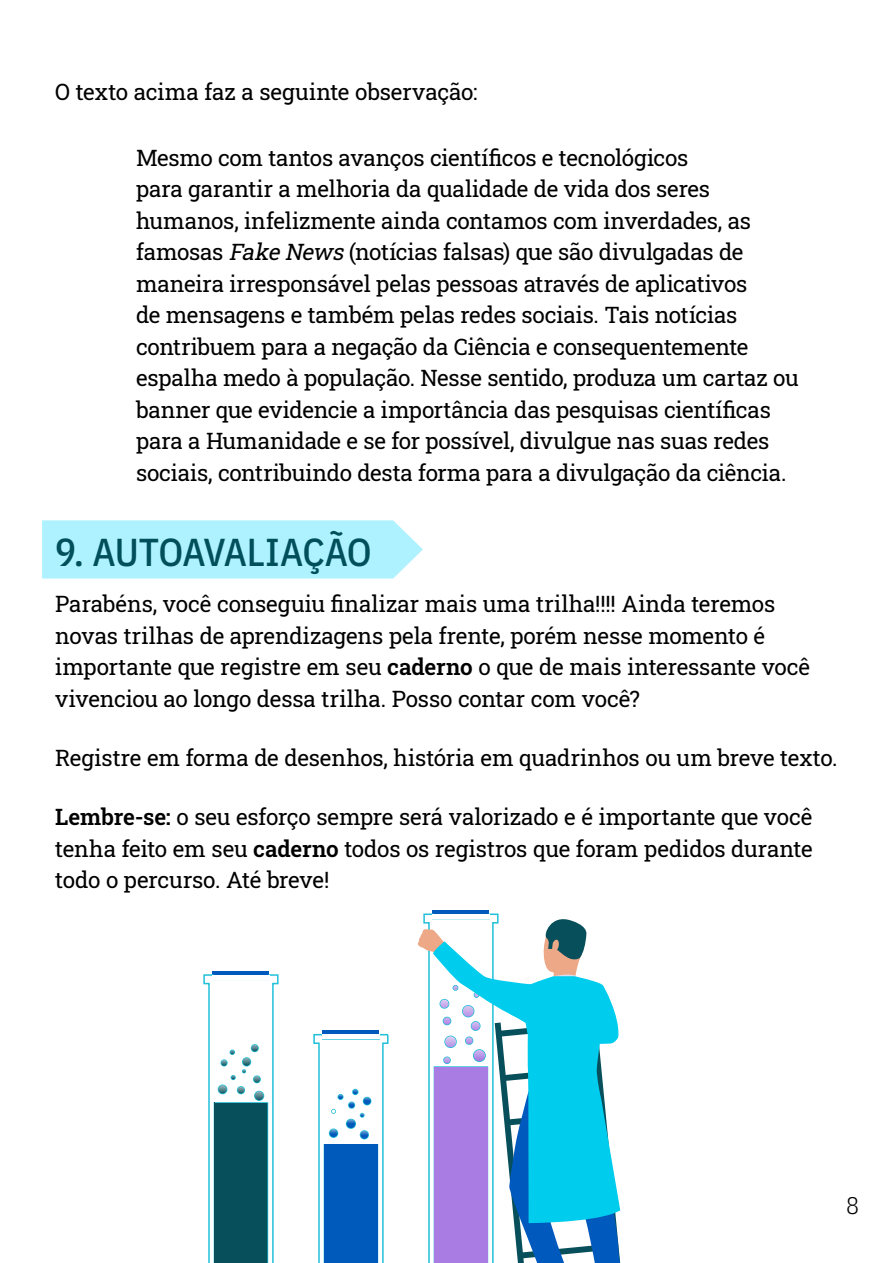
<style>
.page{position:relative;width:893px;height:1263px;background:#fff}
.page>*{position:absolute;margin:0;border:0;box-sizing:border-box;transform-origin:0 0}
.Etapa{font:500 39px "IBM Plex Sans Cond";letter-spacing:-.02em;color:#004f5b}
.t1{font:300 24px "IBM Plex Sans Cond";color:#000}
.Perguntas{font:22.5px/31.5px "Roboto Slab";letter-spacing:-.01em;color:#000}
.Texto_normal{font:22.5px/31.5px "Roboto Slab";letter-spacing:-.005em;color:#000}
.s1{font-style:italic}
.s2{font-weight:600}
</style>
<div class="page">
<div style="left:433px;top:910px;width:56px;height:8px;background:#0059bd"></div>
<div style="left:323px;top:1030px;width:56px;height:9px;background:#0059bd"></div>
<div style="left:213px;top:971px;width:56px;height:8px;background:#0059bd"></div>
<svg style="left:203px;top:973px;width:76px;height:290px"></svg>
<svg style="left:313px;top:1033px;width:76px;height:230px"></svg>
<svg style="left:418px;top:913px;width:203px;height:350px"></svg>
<div style="left:42px;top:520px;width:381px;height:58px;background:#aef2ff"></div>
<p class="Texto_normal" style="left:55px;top:76px;width:424px">O texto acima faz a seguinte observação:</p>
<p class="Perguntas" style="left:136px;top:141px;width:664px">Mesmo com tantos avanços científicos e tecnológicos<br>para garantir a melhoria da qualidade de vida dos seres humanos, infelizmente ainda contamos com inverdades, as famosas <span class="s1">Fake News</span> (notícias falsas) que são divulgadas de maneira irresponsável pelas pessoas através de aplicativos<br>de mensagens e também pelas redes sociais. Tais notícias contribuem para a negação da Ciência e consequentemente espalha medo à população. Nesse sentido, produza um cartaz ou banner que evidencie a importância das pesquisas científicas para a Humanidade e se for possível, divulgue nas suas redes sociais, contribuindo desta forma para a divulgação da ciência.</p>
<p class="Etapa" style="left:55px;top:521px;width:318px">9. AUTOAVALIAÇÃO</p>
<p class="Texto_normal" style="left:55px;top:588px;width:756px">Parabéns, você conseguiu finalizar mais uma trilha!!!! Ainda teremos novas trilhas de aprendizagens pela frente, porém nesse momento é importante que registre em seu <span class="s2">caderno</span> o que de mais interessante você vivenciou ao longo dessa trilha. Posso contar com você?</p>
<p class="Texto_normal" style="left:55px;top:741px;width:784px">Registre em forma de desenhos, história em quadrinhos ou um breve texto.</p>
<p class="Texto_normal" style="left:55px;top:801px;width:759px;text-align:justify"><span class="s2">Lembre-se:</span> o seu esforço sempre será valorizado e é importante que você tenha feito em seu <span class="s2">caderno</span> todos os registros que foram pedidos durante todo o percurso. Até breve!</p>
<p class="t1" style="left:846px;top:1187px;width:14px">8</p>
</div>
